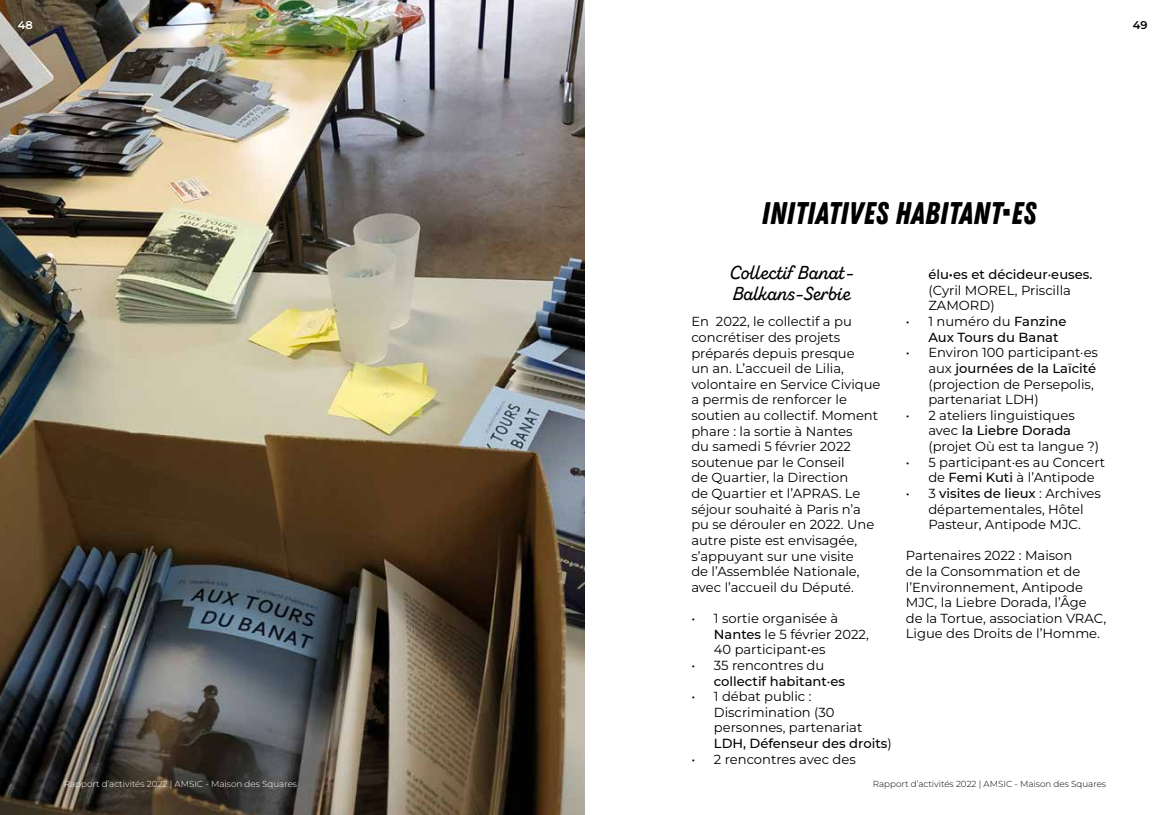
<style>
.page{position:relative;width:1170px;height:815px;background:#fff}
.page>*{position:absolute;margin:0;border:0;box-sizing:border-box;transform-origin:0 0}
.t1{font:31.25px "Zing Rust Demo Base";color:#000}
.t2{font:18.75px/21.2px "Zing Script Rust SB Demo Base";color:#000}
.t3{font:13.12px/15.6px "Montserrat";color:#000}
.t4{font:500 13.12px/15.6px "Montserrat";color:#000}
.t5{font:600 11.25px "Montserrat";color:#000}
.t6{font:600 11.25px "Montserrat";color:#fff}
.t7{font:300 8.75px "Montserrat";color:#000}
.t8{font:300 8.75px "Montserrat";color:#fff}
.s1{font-family:"Aktiv Grotesk";font-weight:900}
.s2{font-weight:500}
.s3{font-weight:400}
</style>
<div class="page">
<img style="left:0;top:0;width:585px;height:815px">
<p class="t6" style="left:18px;top:17px;width:17px">48</p>
<p class="t8" style="left:64px;top:778px;width:235px">Rapport d’activités 2022 | AMSIC - Maison des Squares</p>
<p class="t5" style="left:1132px;top:17px;width:16px">49</p>
<h1 class="t1" style="left:761px;top:195px;width:276px">INITIATIVES HABITANT<span class="s1">·</span>ES</h1>
<h2 class="t2" style="left:729px;top:262px;width:126px">Collectif Banat-<br>Balkans-Serbie</h2>
<p class="t3" style="left:691px;top:313px;width:191px">En 2022, le collectif a pu concrétiser des projets préparés depuis presque<br>un an. L’accueil de Lilia, volontaire en Service Civique a permis de renforcer le soutien au collectif. Moment phare : la sortie à Nantes<br>du samedi 5 février 2022 soutenue par le Conseil<br>de Quartier, la Direction<br>de Quartier et l’APRAS. Le séjour souhaité à Paris n’a pu se dérouler en 2022. Une autre piste est envisagée, s’appuyant sur une visite<br>de l’Assemblée Nationale, avec l’accueil du Député.</p>
<p class="t3" style="left:713px;top:610px;width:156px;text-indent:-22px">• 1 sortie organisée à<br><span class="s2">Nantes</span> le 5 février 2022,<br>40 participant•es</p>
<p class="t3" style="left:691px;top:657px;width:134px">• 35 rencontres du</p>
<p class="t4" style="left:713px;top:672px;width:133px">collectif habitant·es</p>
<p class="t3" style="left:713px;top:688px;width:179px;text-indent:-22px">• 1 débat public :<br>Discrimination (30 personnes, partenariat<br><span class="s2">LDH, Défenseur des droits</span>)</p>
<p class="t3" style="left:691px;top:751px;width:166px">• 2 rencontres avec des</p>
<p class="t4" style="left:928px;top:266px;width:165px">élu•es et décideur·euses.</p>
<p class="t3" style="left:928px;top:282px;width:144px">(Cyril MOREL, Priscilla<br>ZAMORD)</p>
<p class="t4" style="left:928px;top:313px;width:140px;text-indent:-22px"><span class="s3">• 1 numéro du</span> Fanzine<br>Aux Tours du Banat</p>
<p class="t3" style="left:928px;top:344px;width:171px;text-indent:-22px">• Environ 100 participant·es aux <span class="s2">journées de la Laïcité </span>(projection de Persepolis, partenariat LDH)</p>
<p class="t3" style="left:928px;top:407px;width:172px;text-indent:-22px">• 2 ateliers linguistiques avec <span class="s2">la Liebre Dorada </span>(projet Où est ta langue ?)</p>
<p class="t3" style="left:928px;top:454px;width:178px;text-indent:-22px">• 5 participant·es au Concert de <span class="s2">Femi Kuti</span> à l’Antipode</p>
<p class="t3" style="left:905px;top:485px;width:197px;text-align:center">• 3 <span class="s2">visites de lieux</span> : Archives départementales, Hôtel<br>Pasteur, Antipode MJC.</p>
<p class="t3" style="left:905px;top:548px;width:202px">Partenaires 2022 : Maison<br>de la Consommation et de l’Environnement, Antipode<br>MJC, la Liebre Dorada, l’Âge de la Tortue, association VRAC,<br>Ligue des Droits de l’Homme.</p>
<p class="t7" style="left:872px;top:778px;width:235px">Rapport d’activités 2022 | AMSIC - Maison des Squares</p>
</div>
